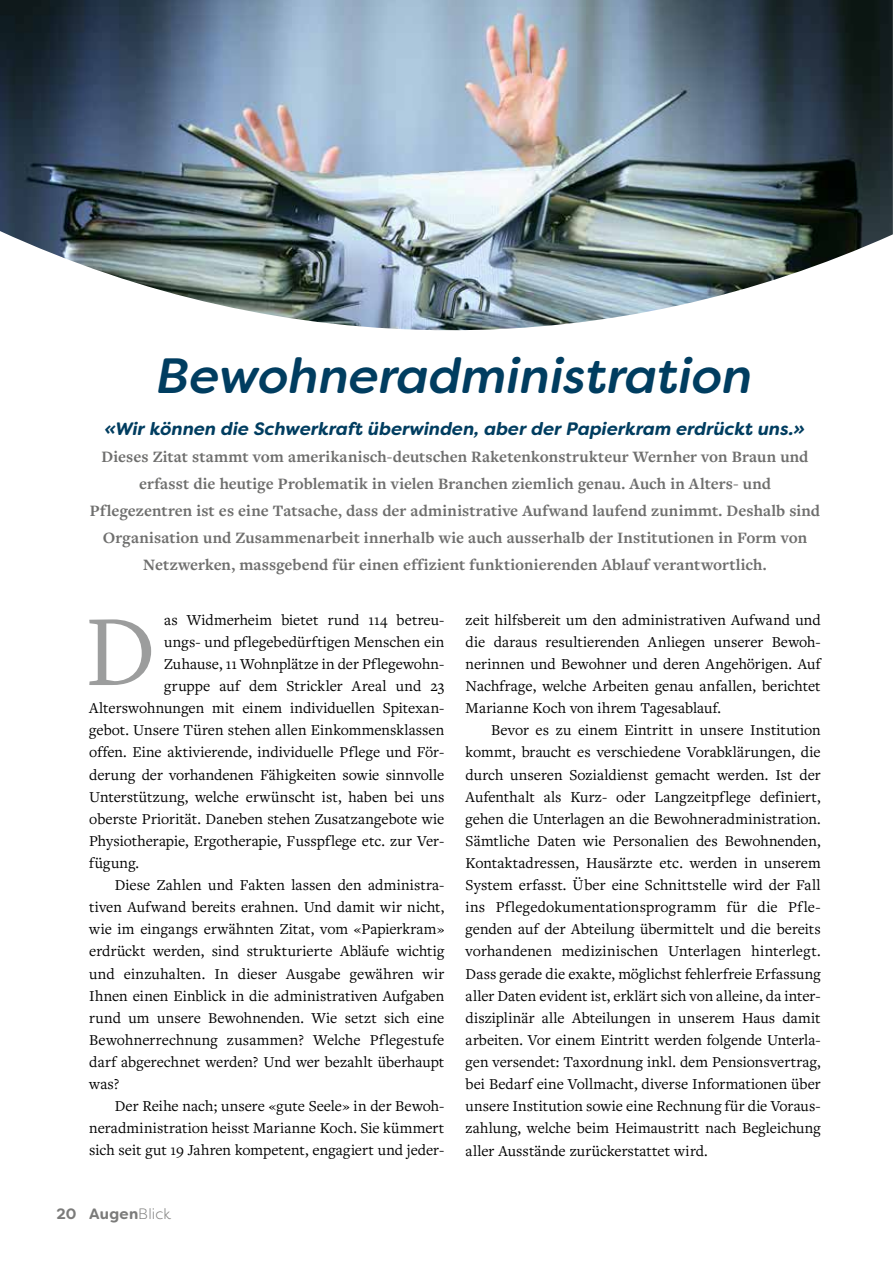
<style>
.page{position:relative;width:893px;height:1263px;background:#fff}
.page>*{position:absolute;margin:0;border:0;box-sizing:border-box;transform-origin:0 0}
.t1{font:104.4px "Freight Text Pro";color:#9c9d9d}
.t2{font:italic 500 49.5px "Filson Soft";letter-spacing:-.005em;color:#003d60}
.t3{font:italic 700 18px "Filson Soft";color:#003d60}
.t4{font:700 16.5px/27px "Freight Text Pro";letter-spacing:.005em;color:#6f6f6e;text-align:center}
.t5{font:15.75px/22px "Freight Text Pro";color:#000;text-align:justify}
.t6{font:700 15px "Filson Soft";letter-spacing:.015em;color:#7b7b7a}
.s1{font-weight:300}
</style>
<div class="page">
<img style="left:0;top:0;width:893px;height:330px">
<h2 class="t2" style="left:157px;top:344px;width:598px">Bewohneradministration</h2>
<p class="t3" style="left:105px;top:417px;width:702px">«Wir können die Schwerkraft überwinden, aber der Papierkram erdrückt uns.»</p>
<p class="t4" style="left:90px;top:443px;width:732px">Dieses Zitat stammt vom amerikanisch-deutschen Raketenkonstrukteur Wernher von Braun und erfasst die heutige Problematik in vielen Branchen ziemlich genau. Auch in Alters- und Pflegezentren ist es eine Tatsache, dass der administrative Aufwand laufend zunimmt. Deshalb sind Organisation und Zusammenarbeit innerhalb wie auch ausserhalb der Institutionen in Form von Netzwerken, massgebend für einen effizient funktionierenden Ablauf verantwortlich.</p>
<h1 class="t1" style="left:85px;top:583px;width:72px">D</h1>
<p class="t5" style="left:164px;top:608px;width:282px">as Widmerheim bietet rund 114 betreu-</p>
<p class="t5" style="left:164px;top:630px;width:282px">ungs- und pflegebedürftigen Menschen ein</p>
<p class="t5" style="left:164px;top:652px;width:282px">Zuhause, 11 Wohnplätze in der Pflegewohn-</p>
<p class="t5" style="left:164px;top:674px;width:282px">gruppe auf dem Strickler Areal und 23</p>
<p class="t5" style="left:89px;top:696px;width:357px">Alterswohnungen mit einem individuellen Spitexan-</p>
<p class="t5" style="left:89px;top:719px;width:357px">gebot. Unsere Türen stehen allen Einkommensklassen</p>
<p class="t5" style="left:89px;top:741px;width:357px">offen. Eine aktivierende, individuelle Pflege und För-</p>
<p class="t5" style="left:89px;top:763px;width:357px">derung der vorhandenen Fähigkeiten sowie sinnvolle</p>
<p class="t5" style="left:89px;top:785px;width:357px">Unterstützung, welche erwünscht ist, haben bei uns</p>
<p class="t5" style="left:89px;top:807px;width:357px">oberste Priorität. Daneben stehen Zusatzangebote wie</p>
<p class="t5" style="left:89px;top:829px;width:357px">Physiotherapie, Ergotherapie, Fusspflege etc. zur Ver-</p>
<p class="t5" style="left:89px;top:851px;width:51px">fügung.</p>
<p class="t5" style="left:115px;top:873px;width:331px">Diese Zahlen und Fakten lassen den administra-</p>
<p class="t5" style="left:89px;top:895px;width:357px">tiven Aufwand bereits erahnen. Und damit wir nicht,</p>
<p class="t5" style="left:89px;top:918px;width:357px">wie im eingangs erwähnten Zitat, vom «Papierkram»</p>
<p class="t5" style="left:89px;top:940px;width:357px">erdrückt werden, sind strukturierte Abläufe wichtig</p>
<p class="t5" style="left:89px;top:962px;width:357px">und einzuhalten. In dieser Ausgabe gewähren wir</p>
<p class="t5" style="left:89px;top:984px;width:357px">Ihnen einen Einblick in die administrativen Aufgaben</p>
<p class="t5" style="left:89px;top:1006px;width:357px">rund um unsere Bewohnenden. Wie setzt sich eine</p>
<p class="t5" style="left:89px;top:1028px;width:356px">Bewohnerrechnung zusammen? Welche Pflegestufe</p>
<p class="t5" style="left:89px;top:1050px;width:357px">darf abgerechnet werden? Und wer bezahlt überhaupt</p>
<p class="t5" style="left:89px;top:1072px;width:32px">was?</p>
<p class="t5" style="left:115px;top:1094px;width:331px">Der Reihe nach; unsere «gute Seele» in der Bewoh-</p>
<p class="t5" style="left:89px;top:1117px;width:357px">neradministration heisst Marianne Koch. Sie kümmert</p>
<p class="t5" style="left:89px;top:1139px;width:357px">sich seit gut 19 Jahren kompetent, engagiert und jeder-</p>
<p class="t6" style="left:56px;top:1204px;width:116px">20 Augen<span class="s1">Blick</span></p>
<p class="t5" style="left:466px;top:608px;width:357px">zeit hilfsbereit um den administrativen Aufwand und die daraus resultierenden Anliegen unserer Bewoh&shy;nerinnen und Bewohner und deren Angehörigen. Auf Nachfrage, welche Arbeiten genau anfallen, berichtet Marianne Koch von ihrem Tagesablauf.</p>
<p class="t5" style="left:466px;top:719px;width:357px;text-indent:26px">Bevor es zu einem Eintritt in unsere Institution kommt, braucht es verschiedene Vorabklärungen, die durch unseren Sozialdienst gemacht werden. Ist der Aufenthalt als Kurz- oder Langzeitpflege definiert, gehen die Unterlagen an die Bewohneradministration.<br>Sämtliche Daten wie Personalien des Bewohnenden, Kontaktadressen, Hausärzte etc. werden in unserem System erfasst. Über eine Schnittstelle wird der Fall ins Pflegedokumentationsprogramm für die Pfle&shy;genden auf der Abteilung übermittelt und die bereits vorhandenen medizinischen Unterlagen hinterlegt.<br>Dass gerade die exakte, möglichst fehlerfreie Erfassung aller Daten evident ist, erklärt sich von alleine, da inter&shy;disziplinär alle Abteilungen in unserem Haus damit arbeiten. Vor einem Eintritt werden folgende Unterla&shy;gen versendet: Taxordnung inkl. dem Pensionsvertrag, bei Bedarf eine Vollmacht, diverse Informationen über unsere Institution sowie eine Rechnung für die Voraus&shy;zahlung, welche beim Heimaustritt nach Begleichung aller Ausstände zurückerstattet wird.</p>
</div>
